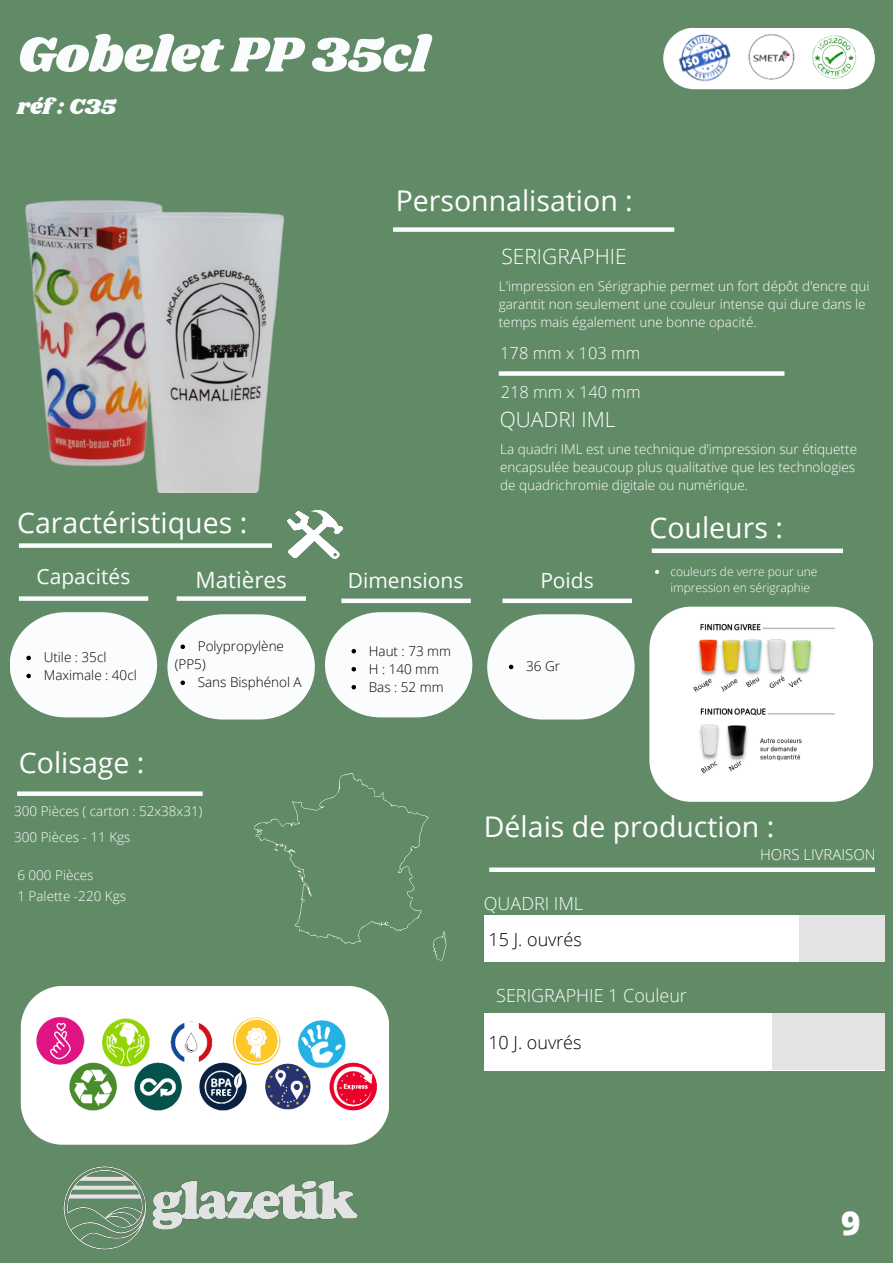
<style>
.page{position:relative;width:893px;height:1264px;background:#fff}
.page>*{position:absolute;margin:0;border:0;box-sizing:border-box;transform-origin:0 0}
.t1{font:51px "Shrikhand";color:#fafcfd}
.t2{font:800 33px "Open Sans";color:#fff}
.t3{font:28.5px "Open Sans";color:#fff}
.t4{font:22.5px "Open Sans";color:#fafcfd}
.t5{font:22.5px "Shrikhand";color:#fafcfd}
.t6{font:21px "Open Sans";color:#fafcfd}
.t7{font:300 21px "Open Sans";color:#fff}
.t8{font:300 18px "Open Sans";color:#fafcfd}
.t9{font:300 18px "Open Sans";color:#000}
.t10{font:300 16.5px "Open Sans";color:#fff}
.t11{font:300 15px "Open Sans";color:#fff}
.t12{font:300 13.5px/18px "Open Sans";color:#fff}
.t13{font:300 13.5px "Open Sans";color:#000}
.t14{font:300 13.5px "Open Sans";color:#fafcfd}
.t15{font:300 12px/16px "Open Sans";color:#fff}
</style>
<div class="page">
<div style="left:0;top:0;width:892px;height:1262px;background:#618b66"></div>
<svg style="left:649px;top:606px;width:224px;height:195px;background:#edf2ee"></svg>
<div style="left:393px;top:227px;width:281px;height:5px;background:#fafcfd"></div>
<div style="left:498px;top:371px;width:286px;height:5px;background:#fafcfd"></div>
<div style="left:651px;top:548px;width:191px;height:5px;background:#fafcfd"></div>
<div style="left:19px;top:596px;width:129px;height:5px;background:#fafcfd"></div>
<svg style="left:10px;top:612px;width:147px;height:105px"></svg>
<svg style="left:287px;top:510px;width:56px;height:49px"></svg>
<div style="left:177px;top:596px;width:129px;height:5px;background:#fafcfd"></div>
<div style="left:341px;top:598px;width:130px;height:5px;background:#fafcfd"></div>
<svg style="left:325px;top:612px;width:147px;height:105px"></svg>
<div style="left:502px;top:598px;width:130px;height:5px;background:#fafcfd"></div>
<div style="left:19px;top:543px;width:253px;height:5px;background:#fafcfd"></div>
<div style="left:489px;top:867px;width:385px;height:5px;background:#fafcfd"></div>
<div style="left:17px;top:791px;width:186px;height:5px;background:#fafcfd"></div>
<svg style="left:254px;top:773px;width:192px;height:188px"></svg>
<div style="left:663px;top:28px;width:211px;height:61px;background:#fff;border-radius:31px"></div>
<img style="left:663px;top:28px;width:74px;height:62px">
<img style="left:737px;top:34px;width:43px;height:56px">
<img style="left:780px;top:31px;width:86px;height:59px">
<svg style="left:21px;top:986px;width:366px;height:158px;background:#f4f7f4"></svg>
<img style="left:26px;top:1010px;width:363px;height:108px">
<img style="left:64px;top:1166px;width:293px;height:83px">
<img style="left:679px;top:621px;width:164px;height:166px">
<img style="left:25px;top:200px;width:260px;height:292px">
<svg style="left:655px;top:570px;width:4px;height:4px"></svg>
<svg style="left:487px;top:614px;width:147px;height:105px"></svg>
<div style="left:484px;top:915px;width:392px;height:46px;background:#fff"></div>
<div style="left:798px;top:915px;width:86px;height:46px;background:#e3e3e3"></div>
<div style="left:484px;top:1012px;width:400px;height:58px;background:#fff"></div>
<div style="left:771px;top:1012px;width:113px;height:57px;background:#e3e3e3"></div>
<svg style="left:167px;top:614px;width:148px;height:105px"></svg>
<p class="t1" style="left:17px;top:19px;width:413px">Gobelet PP 35cl</p>
<p class="t5" style="left:17px;top:91px;width:100px">réf : C35</p>
<p class="t3" style="left:395px;top:181px;width:239px">Personnalisation :</p>
<p class="t7" style="left:501px;top:242px;width:127px">SERIGRAPHIE</p>
<p class="t12" style="left:498px;top:277px;width:372px">L'impression en Sérigraphie permet un fort dépôt d'encre qui garantit non seulement une couleur intense qui dure dans le temps mais également une bonne opacité.</p>
<p class="t10" style="left:500px;top:342px;width:141px">178 mm x 103 mm</p>
<p class="t10" style="left:500px;top:380px;width:141px">218 mm x 140 mm</p>
<p class="t7" style="left:500px;top:405px;width:117px">QUADRI IML</p>
<p class="t3" style="left:17px;top:502px;width:231px">Caractéristiques :</p>
<p class="t12" style="left:500px;top:440px;width:358px">La quadri IML est une technique d’impression sur étiquette encapsulée beaucoup plus qualitative que les technologies de quadrichromie digitale ou numérique.</p>
<p class="t3" style="left:649px;top:508px;width:135px">Couleurs :</p>
<p class="t6" style="left:36px;top:561px;width:95px">Capacités</p>
<p class="t4" style="left:195px;top:564px;width:93px">Matières</p>
<p class="t6" style="left:348px;top:566px;width:117px">Dimensions</p>
<p class="t6" style="left:540px;top:566px;width:55px">Poids</p>
<p class="t13" style="left:44px;top:648px;width:64px">Utile : 35cl</p>
<p class="t13" style="left:44px;top:666px;width:95px">Maximale : 40cl</p>
<p class="t3" style="left:19px;top:742px;width:127px">Colisage :</p>
<p class="t13" style="left:198px;top:637px;width:88px">Polypropylène</p>
<p class="t13" style="left:198px;top:673px;width:105px">Sans Bisphénol A</p>
<p class="t13" style="left:175px;top:655px;width:32px">(PP5)</p>
<p class="t13" style="left:369px;top:641px;width:84px">Haut : 73 mm</p>
<p class="t13" style="left:369px;top:659px;width:72px">H : 140 mm</p>
<p class="t13" style="left:369px;top:677px;width:76px">Bas : 52 mm</p>
<p class="t13" style="left:526px;top:657px;width:35px">36 Gr</p>
<p class="t15" style="left:670px;top:563px;width:149px">couleurs de verre pour une impression en sérigraphie</p>
<p class="t14" style="left:14px;top:801px;width:190px">300 Pièces ( carton : 52x38x31)</p>
<p class="t14" style="left:14px;top:827px;width:118px">300 Pièces - 11 Kgs</p>
<p class="t14" style="left:17px;top:866px;width:78px">6 000 Pièces</p>
<p class="t14" style="left:17px;top:886px;width:110px">1 Palette -220 Kgs</p>
<p class="t3" style="left:484px;top:806px;width:292px">Délais de production :</p>
<p class="t8" style="left:484px;top:890px;width:101px">QUADRI IML</p>
<p class="t9" style="left:488px;top:926px;width:95px">15 J. ouvrés</p>
<p class="t8" style="left:496px;top:982px;width:192px">SERIGRAPHIE 1 Couleur</p>
<p class="t9" style="left:488px;top:1029px;width:95px">10 J. ouvrés</p>
<p class="t11" style="left:760px;top:844px;width:117px">HORS LIVRAISON</p>
<p class="t2" style="left:841px;top:1199px;width:21px">9</p>
</div>
